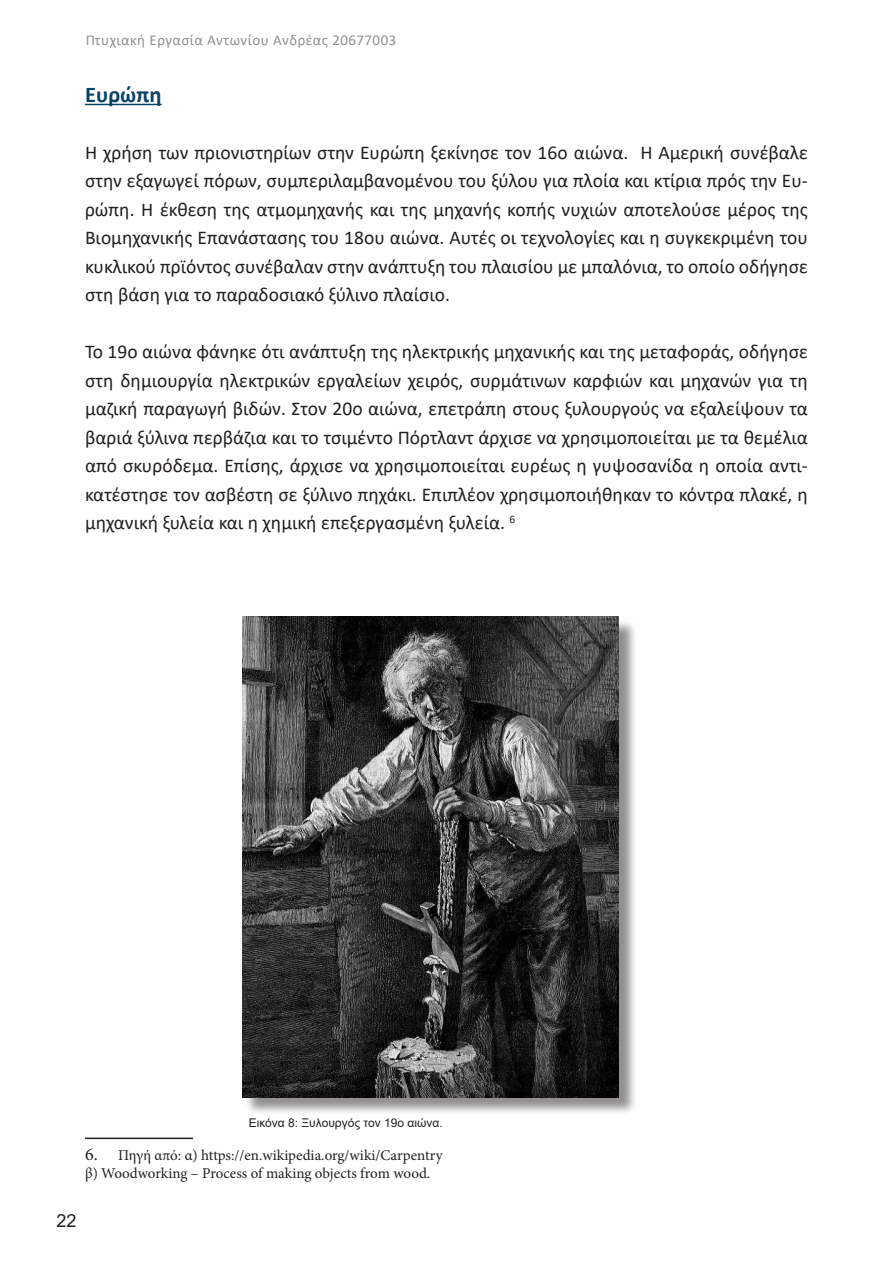
<style>
.page{position:relative;width:893px;height:1263px;background:#fff}
.page>*{position:absolute;margin:0;border:0;box-sizing:border-box;transform-origin:0 0}
.t1{font:700 22.5px "Calibri";color:#074267}
.t2{font:19.5px/28.5px "Calibri";color:#231f20;text-align:justify}
.t3{font:18px "Arial";color:#231f20}
.t4{font:15px "Minion Pro";color:#231f20}
.t5{font:15px "Calibri";letter-spacing:.03em;color:#231f20}
.t6{font:12px "Arial";color:#231f20}
.s1{font-size:18px}
</style>
<div class="page">
<hr style="left:85px;top:104px;width:77px;height:1px;background:#074267">
<hr style="left:85px;top:1137px;width:108px;height:2px;background:#231f20">
<div style="left:245px;top:619px;width:393px;height:497px;background:#231f20;opacity:.5"></div>
<img style="left:242px;top:617px;width:377px;height:480px">
<p class="t5" style="left:85px;top:30px;width:313px">Πτυχιακή Εργασία Αντωνίου Ανδρέας 20677003</p>
<p class="t1" style="left:85px;top:79px;width:78px">Ευρώπη</p>
<p class="t2" style="left:85px;top:138px;width:724px">Η χρήση των πριονιστηρίων στην Ευρώπη ξεκίνησε τον 16ο αιώνα. Η Αμερική συνέβαλε στην εξαγωγεί πόρων, συμπεριλαμβανομένου του ξύλου για πλοία και κτίρια πρός την Ευ&shy;ρώπη. Η έκθεση της ατμομηχανής και της μηχανής κοπής νυχιών αποτελούσε μέρος της Βιομηχανικής Επανάστασης του 18ου αιώνα. Αυτές οι τεχνολογίες και η συγκεκριμένη του κυκλικού πρϊόντος συνέβαλαν στην ανάπτυξη του πλαισίου με μπαλόνια, το οποίο οδήγησε στη βάση για το παραδοσιακό ξύλινο πλαίσιο.</p>
<p class="t2" style="left:85px;top:337px;width:724px">Το 19ο αιώνα φάνηκε ότι ανάπτυξη της ηλεκτρικής μηχανικής και της μεταφοράς, οδήγησε στη δημιουργία ηλεκτρικών εργαλείων χειρός, συρμάτινων καρφιών και μηχανών για τη μαζική παραγωγή βιδών. Στον 20ο αιώνα, επετράπη στους ξυλουργούς να εξαλείψουν τα βαριά ξύλινα περβάζια και το τσιμέντο Πόρτλαντ άρχισε να χρησιμοποιείται με τα θεμέλια από σκυρόδεμα. Επίσης, άρχισε να χρησιμοποιείται ευρέως η γυψοσανίδα η οποία αντι&shy;κατέστησε τον ασβέστη σε ξύλινο πηχάκι. Επιπλέον χρησιμοποιήθηκαν το κόντρα πλακέ, η μηχανική ξυλεία και η χημική επεξεργασμένη ξυλεία. <sup>6</sup></p>
<p class="t6" style="left:249px;top:1115px;width:196px">Εικόνα 8: Ξυλουργός τον 19ο αιώνα.</p>
<p class="t4" style="left:85px;top:1145px;width:359px"><span class="s1">6.</span> Πηγή από: α) https://en.wikipedia.org/wiki/Carpentry</p>
<p class="t4" style="left:85px;top:1163px;width:347px">β) Woodworking – Process of making objects from wood.</p>
<p class="t3" style="left:57px;top:1208px;width:22px">22</p>
</div>
